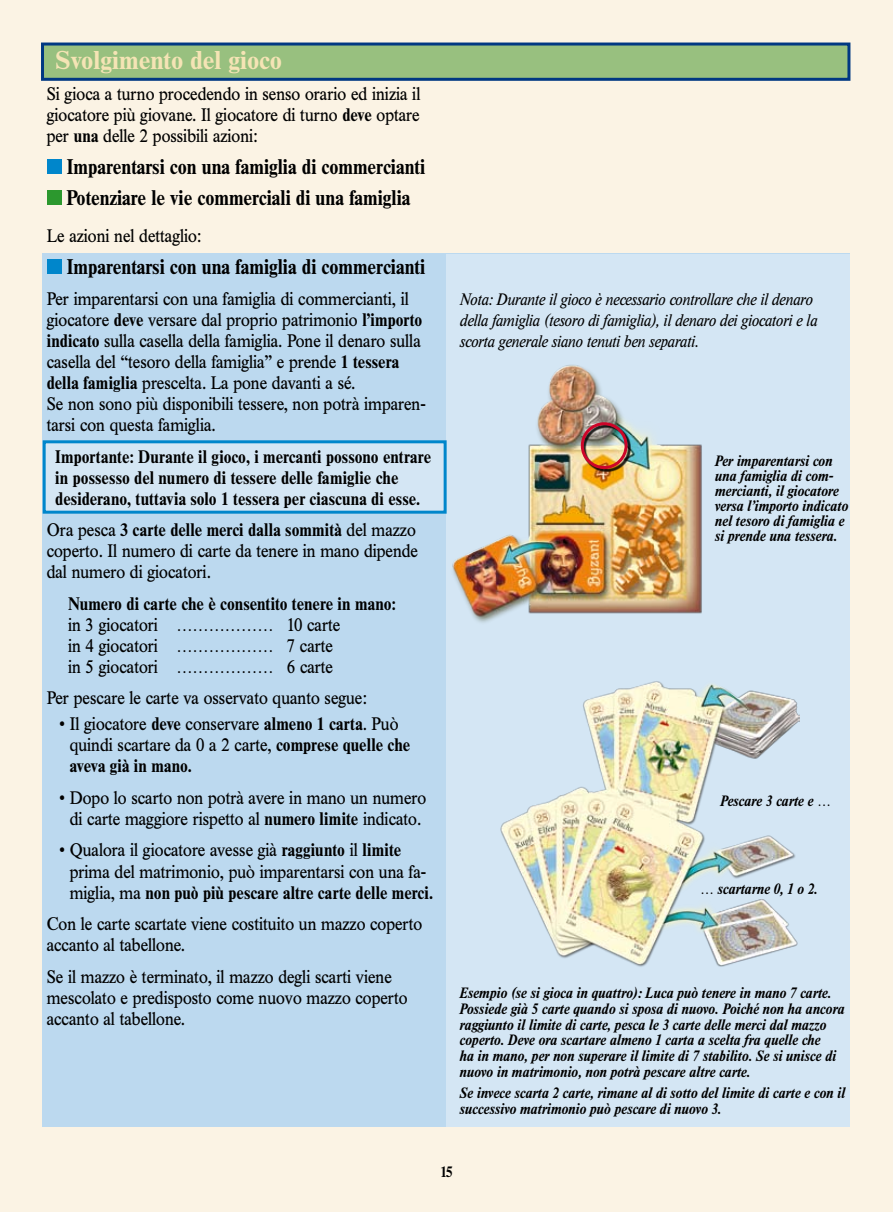
<style>
.page{position:relative;width:893px;height:1212px;background:#fbf3e4}
.page>*{position:absolute;margin:0;border:0;box-sizing:border-box;transform-origin:0 0}
.t1{font:700 25.5px "Times BQ";color:#f5e4b5}
.t2{font:700 21px/31.5px "Times BQ";color:#000;scale:.9 1}
.t3{font:18px/21px "Times BQ";color:#000;scale:.9 1}
.t4{font:700 18px/21px "Times BQ";letter-spacing:.005em;color:#000;scale:.9 1}
.t5{font:italic 16.5px/21px "Times BQ";color:#000;scale:.9 1}
.t6{font:italic 700 15px/15.8px "Times BQ";color:#000;scale:.9 1}
.t7{font:700 15px "Times BQ";color:#000;scale:.9 1}
.s1{font-weight:700}
</style>
<div class="page">
<div style="left:43px;top:254px;width:807px;height:873px;background:#bcd9ef"></div>
<div style="left:446px;top:254px;width:404px;height:873px;background:#d4e6f4"></div>
<div style="left:43px;top:44px;width:806px;height:35px;background:#98c07f"></div>
<div style="left:41px;top:43px;width:809px;height:38px;border:3px solid #003882"></div>
<div style="left:44px;top:442px;width:401px;height:70px;background:#d4e6f4"></div>
<div style="left:43px;top:440px;width:404px;height:74px;border:3px solid #0086cb"></div>
<img style="left:446px;top:365px;width:256px;height:258px">
<img style="left:500px;top:681px;width:300px;height:286px">
<div style="left:582px;top:424px;width:49px;height:48px;background:#000;opacity:.85"></div>
<div style="left:581px;top:422px;width:47px;height:47px;border:3px solid #cd0529;border-radius:50%"></div>
<div style="left:47px;top:159px;width:15px;height:15px;background:#0086cb"></div>
<div style="left:47px;top:190px;width:15px;height:15px;background:#2c982e"></div>
<div style="left:47px;top:259px;width:15px;height:15px;background:#0086cb"></div>
<h1 class="t1" style="left:55px;top:45px;width:228px">Svolgimento del gioco</h1>
<p class="t3" style="left:47px;top:84px;width:417px;text-align:justify">Si gioca a turno procedendo in senso orario ed inizia il giocatore più giovane. Il giocatore di turno <span class="s1">deve</span> optare per <span class="s1">una</span> delle 2 possibili azioni:</p>
<p class="t2" style="left:66px;top:151px;width:400px">Imparentarsi con una famiglia di commercianti<br>Potenziare le vie commerciali di una famiglia</p>
<p class="t3" style="left:47px;top:225px;width:173px">Le azioni nel dettaglio:</p>
<p class="t2" style="left:67px;top:251px;width:400px">Imparentarsi con una famiglia di commercianti</p>
<p class="t3" style="left:47px;top:288px;width:423px">Per imparentarsi con una famiglia di commercianti, il giocatore <span class="s1">deve</span> versare dal proprio patrimonio <span class="s1">l’importo indicato</span> sulla casella della famiglia. Pone il denaro sulla casella del “tesoro della famiglia” e prende <span class="s1">1 tessera della famiglia</span> prescelta. La pone davanti a sé.<br>Se non sono più disponibili tessere, non potrà imparen&shy;tarsi con questa famiglia.</p>
<p class="t4" style="left:55px;top:446px;width:419px">Importante: Durante il gioco, i mercanti possono entrare in possesso del numero di tessere delle famiglie che desiderano, tuttavia solo 1 tessera per ciascuna di esse.</p>
<p class="t3" style="left:47px;top:520px;width:414px">Ora pesca <span class="s1">3 carte delle merci dalla sommità</span> del mazzo coperto. Il numero di carte da tenere in mano dipende dal numero di giocatori.</p>
<p class="t4" style="left:68px;top:593px;width:366px">Numero di carte che è consentito tenere in mano:</p>
<p class="t3" style="left:68px;top:614px;width:304px">in 3 giocatori ……………… 10 carte in 4 giocatori ……………… 7 carte in 5 giocatori ……………… 6 carte</p>
<p class="t3" style="left:47px;top:688px;width:357px">Per pescare le carte va osservato quanto segue:</p>
<p class="t3" style="left:70px;top:714px;width:380px;text-indent:-10px">• Il giocatore <span class="s1">deve</span> conservare <span class="s1">almeno 1 carta</span>. Può quindi scartare da 0 a 2 carte, <span class="s1">comprese quelle che aveva già in mano.</span></p>
<p class="t3" style="left:60px;top:787px;width:409px;text-align:center">• Dopo lo scarto non potrà avere in mano un numero di carte maggiore rispetto al <span class="s1">numero limite</span> indicato.</p>
<p class="t3" style="left:70px;top:840px;width:405px;text-indent:-10px">• Qualora il giocatore avesse già <span class="s1">raggiunto</span> il <span class="s1">limite </span>prima del matrimonio, può imparentarsi con una fa&shy;miglia, ma <span class="s1">non può più pescare altre carte delle merci.</span></p>
<p class="t3" style="left:47px;top:913px;width:419px">Con le carte scartate viene costituito un mazzo coperto accanto al tabellone.</p>
<p class="t3" style="left:47px;top:966px;width:402px">Se il mazzo è terminato, il mazzo degli scarti viene mescolato e predisposto come nuovo mazzo coperto accanto al tabellone.</p>
<p class="t5" style="left:459px;top:289px;width:398px">Nota: Durante il gioco è necessario controllare che il denaro della famiglia (tesoro di famiglia), il denaro dei giocatori e la scorta generale siano tenuti ben separati.</p>
<p class="t6" style="left:714px;top:453px;width:150px;line-height:15px">Per imparentarsi con una famiglia di com&shy;mercianti, il giocatore versa l’importo indicato nel tesoro di famiglia e si prende una tessera.</p>
<p class="t6" style="left:720px;top:793px;width:124px">Pescare 3 carte e …</p>
<p class="t6" style="left:700px;top:881px;width:132px">… scartarne 0, 1 o 2.</p>
<p class="t6" style="left:459px;top:985px;width:429px">Esempio (se si gioca in quattro): Luca può tenere in mano 7 carte.<br>Possiede già 5 carte quando si sposa di nuovo. Poiché non ha ancora raggiunto il limite di carte, pesca le 3 carte delle merci dal mazzo coperto. Deve ora scartare almeno 1 carta a scelta fra quelle che<br>ha in mano, per non superare il limite di 7 stabilito. Se si unisce di nuovo in matrimonio, non potrà pescare altre carte.</p>
<p class="t6" style="left:459px;top:1085px;width:430px">Se invece scarta 2 carte, rimane al di sotto del limite di carte e con il successivo matrimonio può pescare di nuovo 3.</p>
<p class="t7" style="left:440px;top:1162px;width:15px">15</p>
</div>
